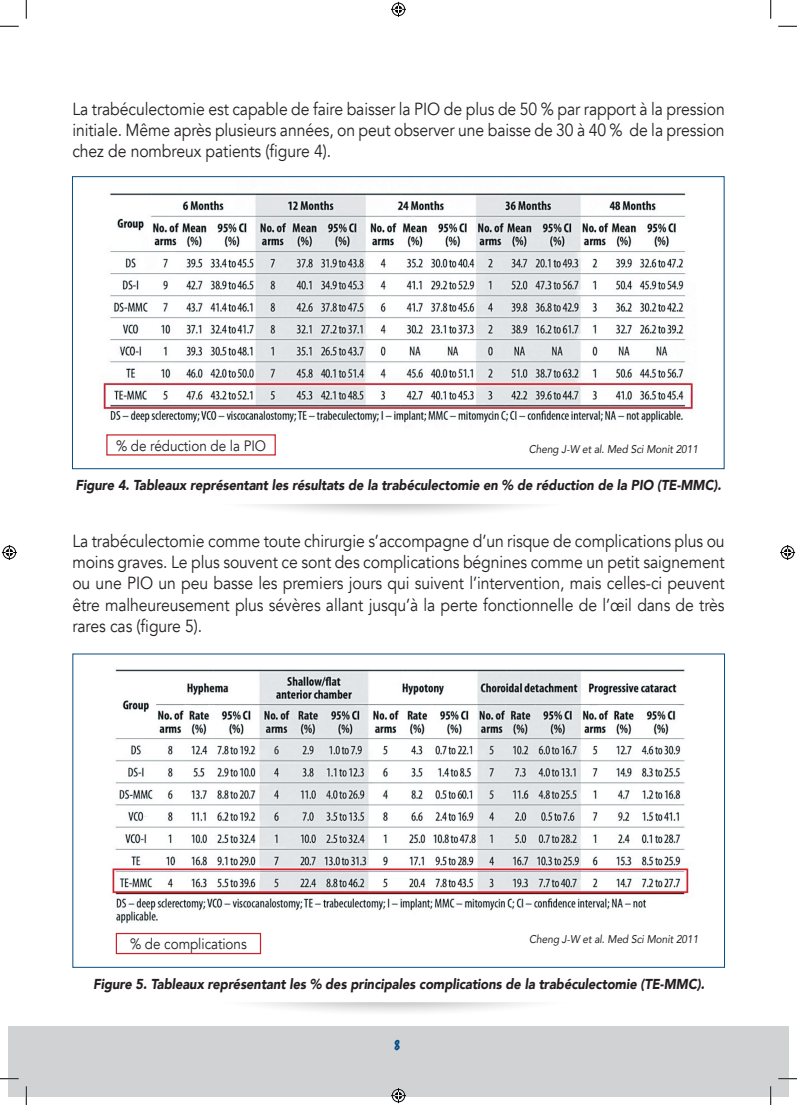
<style>
.page{position:relative;width:797px;height:1105px;background:#fff}
.page>*{position:absolute;margin:0;border:0;box-sizing:border-box;transform-origin:0 0}
.t1{font:17.5px/21.2px "Avenir";letter-spacing:-.005em;color:#231f20;text-align:justify;scale:.9 1}
.t2{font:15px "Avenir";letter-spacing:-.005em;color:#231f20;scale:.9 1}
.t3{font:italic 900 14.38px "Avenir";letter-spacing:-.005em;color:#231f20;scale:.9 1}
.t4{font:100 12.5px "Marker Felt";color:#054b81}
.t5{font:italic 11.25px "Avenir";letter-spacing:-.005em;color:#231f20;scale:.9 1}
</style>
<div class="page">
<div style="left:9px;top:1025px;width:779px;height:71px;background:#d1d2d4"></div>
<img style="left:103px;top:193px;width:590px;height:230px">
<img style="left:112px;top:669px;width:577px;height:255px">
<img style="left:220px;top:1002px;width:357px;height:24px">
<div style="left:116px;top:933px;width:145px;height:21px;border:1px solid #c8242b"></div>
<svg style="left:0;top:25px;width:19px;height:2px"></svg>
<svg style="left:778px;top:25px;width:19px;height:2px"></svg>
<svg style="left:0;top:1078px;width:19px;height:1px"></svg>
<svg style="left:778px;top:1078px;width:19px;height:1px"></svg>
<svg style="left:25px;top:0;width:2px;height:19px"></svg>
<svg style="left:25px;top:1086px;width:2px;height:19px"></svg>
<svg style="left:770px;top:0;width:1px;height:19px"></svg>
<svg style="left:770px;top:1086px;width:1px;height:19px"></svg>
<svg style="left:391px;top:2px;width:15px;height:15px"></svg>
<svg style="left:391px;top:1088px;width:15px;height:15px"></svg>
<svg style="left:2px;top:545px;width:15px;height:15px"></svg>
<svg style="left:780px;top:545px;width:15px;height:15px"></svg>
<p class="t1" style="left:72px;top:100px;width:726px">La trabéculectomie est capable de faire baisser la PIO de plus de 50 % par rapport à la pression initiale. Même après plusieurs années, on peut observer une baisse de 30 à 40 % de la pression chez de nombreux patients (figure 4).</p>
<p class="t2" style="left:116px;top:439px;width:168px">% de réduction de la PIO</p>
<p class="t5" style="left:529px;top:444px;width:189px">Cheng J-W et al. Med Sci Monit 2011</p>
<p class="t3" style="left:76px;top:479px;width:719px">Figure 4. Tableaux représentant les résultats de la trabéculectomie en % de réduction de la PIO (TE-MMC).</p>
<p class="t1" style="left:72px;top:532px;width:726px">La trabéculectomie comme toute chirurgie s’accompagne d’un risque de complications plus ou moins graves. Le plus souvent ce sont des complications bégnines comme un petit saignement ou une PIO un peu basse les premiers jours qui suivent l’intervention, mais celles-ci peuvent être malheureusement plus sévères allant jusqu’à la perte fonctionnelle de l’œil dans de très rares cas (figure 5).</p>
<p class="t2" style="left:130px;top:938px;width:131px">% de complications</p>
<p class="t5" style="left:529px;top:934px;width:189px">Cheng J-W et al. Med Sci Monit 2011</p>
<p class="t3" style="left:93px;top:978px;width:681px">Figure 5. Tableaux représentant les % des principales complications de la trabéculectomie (TE-MMC).</p>
<p class="t4" style="left:394px;top:1040px;width:9px">8</p>
</div>
